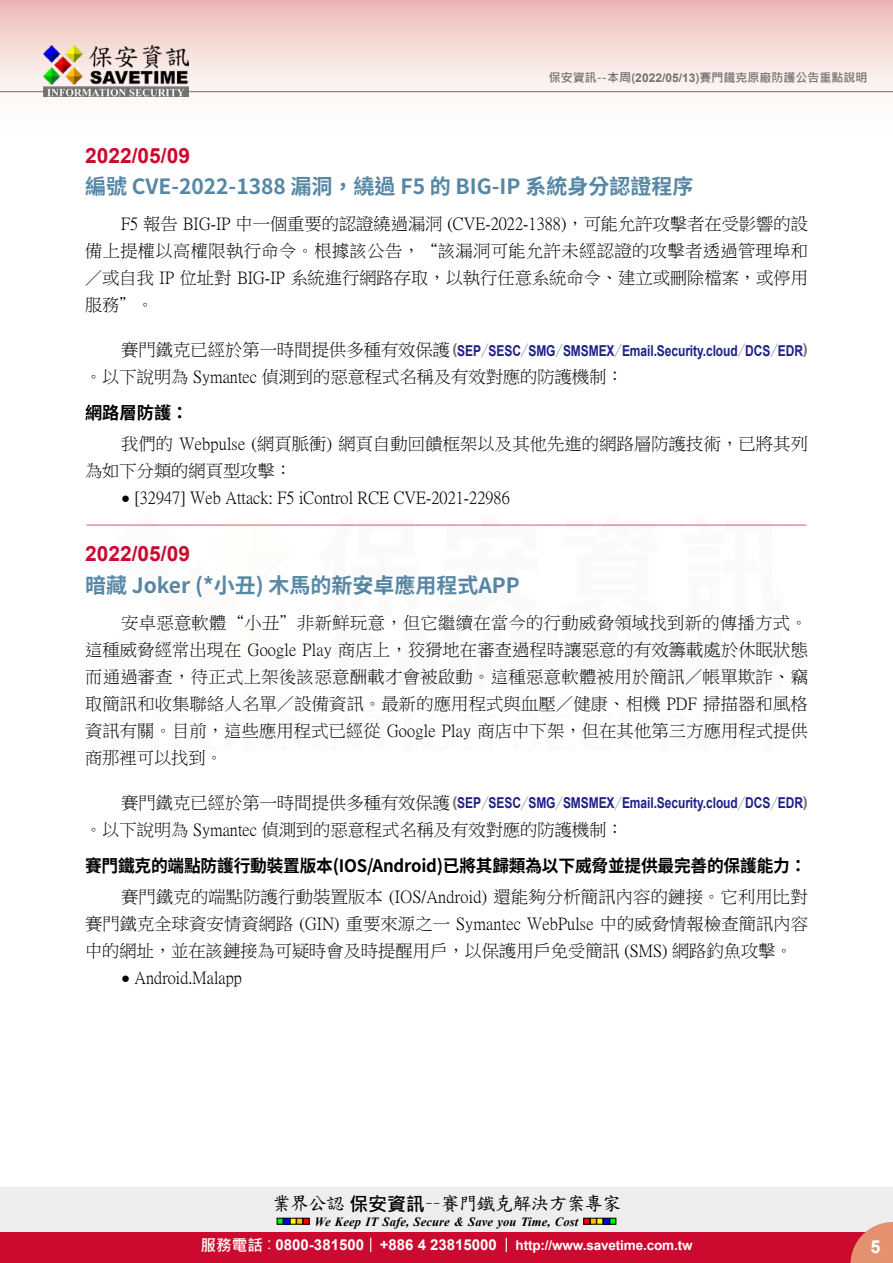
<style>
.page{position:relative;width:893px;height:1263px;background:#fff}
.page>*{position:absolute;margin:0;border:0;box-sizing:border-box;transform-origin:0 0}
.t1{font:700 21px "Source Han Sans TW";color:#5687a5}
.t2{font:700 21px "Arial";color:#cc0a2f}
.t3{font:18.9px "DF Kai Shu SB Estd BF";letter-spacing:-.05em;color:#000}
.t4{font:700 18px "Arial";color:#fff}
.t5{font:17.25px/27px "P Ming Li U";color:#000;text-align:justify}
.t6{font:700 17.25px "Source Han Sans TW";letter-spacing:-.015em;color:#000}
.t7{font:16.5px "DF Kai Shu SB Estd BF";color:#cc0a2f}
.t8{font:700 15px "Arial";letter-spacing:-.005em;color:#1d2088;scale:.8 1}
.t9{font:700 13.5px "Arial";letter-spacing:-.01em;color:#fff}
.t10{font:italic 700 12.6px "Times New Roman";letter-spacing:.005em;color:#000}
.t11{font:700 12px "Microsoft Jheng Hei";color:#727171}
.s1{font-family:"Arial"}
.s2{font-family:"P Ming Li U";font-weight:400;font-size:17.25px;color:#000}
.s3{color:#727171}
.s4{font-family:"Source Han Sans TW";font-weight:800;color:#727171}
.s5{font-family:"Arial";font-size:15px}
.s6{font-family:"Microsoft Jheng Hei";font-weight:700}
.s7{font-family:"Microsoft Jheng Hei";font-size:15.6px}
.s8{font-family:"Microsoft Jheng Hei";font-weight:400;font-size:15.6px}
.s9{font-size:15px}
</style>
<div class="page">
<div style="left:0;top:1187px;width:893px;height:49px;background:#eee"></div>
<svg style="left:277px;top:1218px;width:32px;height:6px"></svg>
<svg style="left:584px;top:1218px;width:32px;height:6px"></svg>
<div style="left:0;top:1232px;width:893px;height:31px;background:#cc0a2f"></div>
<svg style="left:850px;top:1222px;width:43px;height:41px"></svg>
<svg style="left:370px;top:1238px;width:1px;height:14px"></svg>
<svg style="left:506px;top:1238px;width:1px;height:14px"></svg>
<div style="left:0;top:0;width:893px;height:141px;background:linear-gradient(to bottom,#efc0bb,#fff)"></div>
<hr style="left:0;top:91px;width:893px;height:1px;background:#727171">
<img style="left:44px;top:46px;width:145px;height:51px">
<p class="t11" style="left:549px;top:70px;width:320px">保安資訊--本周(<span class="s1">2022/05/13</span>)賽門鐵克原廠防護公告重點說明</p>
<p class="t2" style="left:85px;top:140px;width:107px">2022/05/09</p>
<p class="t1" style="left:85px;top:175px;width:610px">編號 CVE-2022-1388 漏洞，繞過 F5 的 BIG-IP 系統身分認證程序</p>
<p class="t5" style="left:85px;top:211px;width:725px;text-indent:36px">F5 報告 BIG-IP 中一個重要的認證繞過漏洞 (CVE-2022-1388)，可能允許攻擊者在受影響的設備上提權以高權限執行命令。根據該公告，“該漏洞可能允許未經認證的攻擊者透過管理埠和／或自我 IP 位址對 BIG-IP 系統進行網路存取，以執行任意系統命令、建立或刪除檔案，或停用服務”。</p>
<p class="t8" style="left:121px;top:340px;width:860px"><span class="s2">賽門鐵克已經於第一時間提供多種有效保護</span><span class="s3">(</span>SEP<span class="s4">／</span>SESC<span class="s4">／</span>SMG<span class="s4">／</span>SMSMEX<span class="s4">／</span>Email.Security.cloud<span class="s4">／</span>DCS<span class="s4">／</span>EDR<span class="s3">)</span></p>
<p class="t5" style="left:85px;top:364px;width:540px">。以下說明為 Symantec 偵測到的惡意程式名稱及有效對應的防護機制：</p>
<p class="t6" style="left:85px;top:403px;width:105px">網路層防護：</p>
<p class="t5" style="left:85px;top:430px;width:724px;text-indent:36px">我們的 Webpulse (網頁脈衝) 網頁自動回饋框架以及其他先進的網路層防護技術，已將其列為如下分類的網頁型攻擊：</p>
<p class="t5" style="left:121px;top:484px;width:390px"><span class="s5">●</span> [32947] Web Attack: F5 iControl RCE CVE-2021-22986</p>
<p class="t7" style="left:86px;top:517px;width:723px">-------------------------------------------------------------------------------------------------------------</p>
<p class="t2" style="left:85px;top:539px;width:107px">2022/05/09</p>
<p class="t1" style="left:85px;top:574px;width:436px">暗藏 Joker (*小丑) 木馬的新安卓應用程式APP</p>
<p class="t5" style="left:85px;top:609px;width:725px;text-indent:36px">安卓惡意軟體“小丑”非新鮮玩意，但它繼續在當今的行動威脅領域找到新的傳播方式。這種威脅經常出現在 Google Play 商店上，狡猾地在審查過程時讓惡意的有效籌載處於休眠狀態而通過審查，待正式上架後該惡意酬載才會被啟動。這種惡意軟體被用於簡訊／帳單欺詐、竊取簡訊和收集聯絡人名單／設備資訊。最新的應用程式與血壓／健康、相機 PDF 掃描器和風格資訊有關。目前，這些應用程式已經從 Google Play 商店中下架，但在其他第三方應用程式提供商那裡可以找到。</p>
<p class="t8" style="left:121px;top:792px;width:860px"><span class="s2">賽門鐵克已經於第一時間提供多種有效保護</span><span class="s3">(</span>SEP<span class="s4">／</span>SESC<span class="s4">／</span>SMG<span class="s4">／</span>SMSMEX<span class="s4">／</span>Email.Security.cloud<span class="s4">／</span>DCS<span class="s4">／</span>EDR<span class="s3">)</span></p>
<p class="t5" style="left:85px;top:816px;width:540px">。以下說明為 Symantec 偵測到的惡意程式名稱及有效對應的防護機制：</p>
<p class="t6" style="left:85px;top:856px;width:723px">賽門鐵克的端點防護行動裝置版本(IOS/Android)已將其歸類為以下威脅並提供最完善的保護能力：</p>
<p class="t5" style="left:85px;top:883px;width:725px;text-indent:36px">賽門鐵克的端點防護行動裝置版本 (IOS/Android) 還能夠分析簡訊內容的鏈接。它利用比對賽門鐵克全球資安情資網路 (GIN) 重要來源之一 Symantec WebPulse 中的威脅情報檢查簡訊內容中的網址，並在該鏈接為可疑時會及時提醒用戶，以保護用戶免受簡訊 (SMS) 網路釣魚攻擊。</p>
<p class="t5" style="left:121px;top:964px;width:122px"><span class="s5">●</span> Android.Malapp</p>
<p class="t3" style="left:272px;top:1194px;width:351px">業界公認<span class="s6">保安資訊</span>－－賽門鐵克解決方案專家</p>
<p class="t10" style="left:315px;top:1212px;width:265px">We Keep IT Safe, Secure &amp; Save you Time, Cost</p>
<p class="t9" style="left:200px;top:1235px;width:494px"><span class="s7">服務電話</span><span class="s8">：</span><span class="s9">0800-381500 +886 4 23815000</span> http://www.savetime.com.tw</p>
<p class="t4" style="left:870px;top:1234px;width:12px">5</p>
</div>
